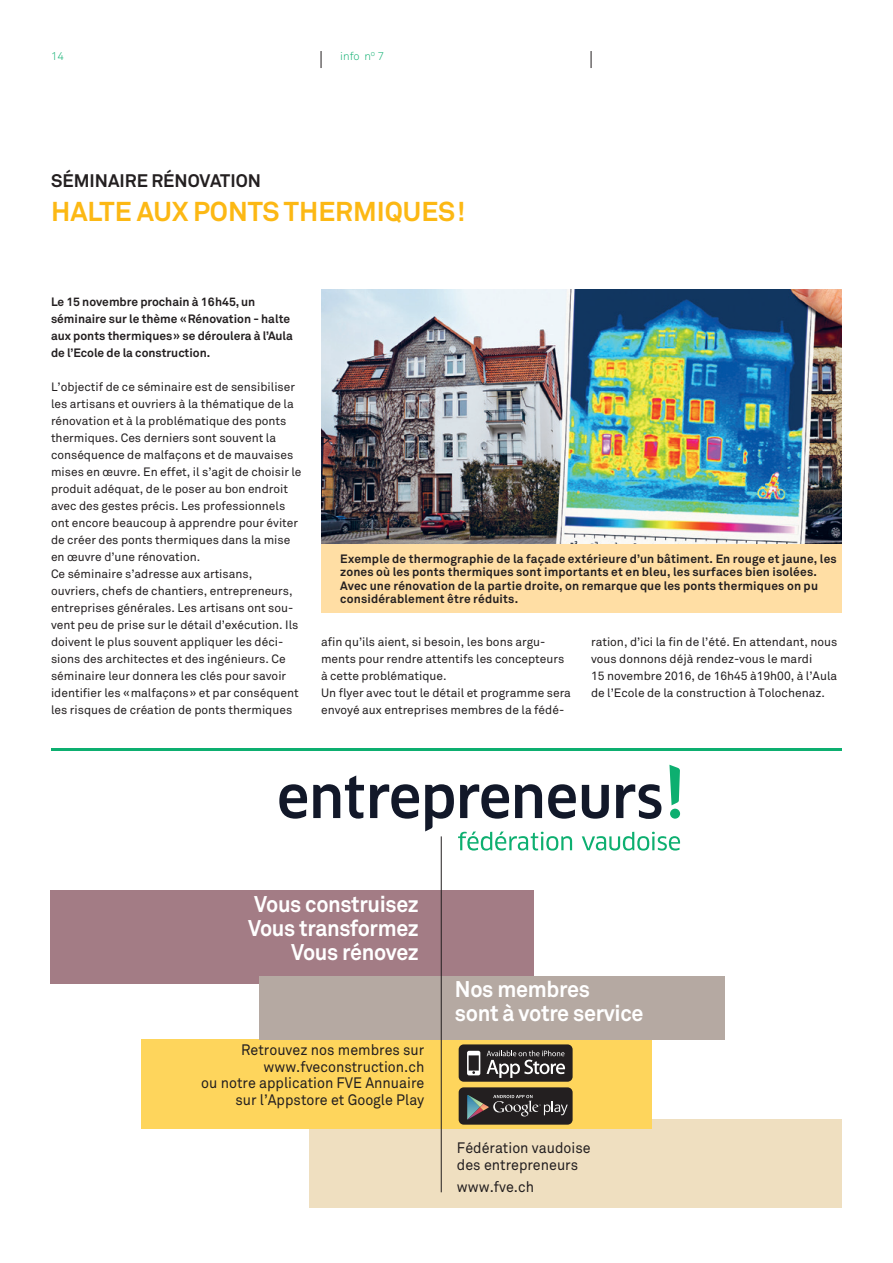
<style>
.page{position:relative;width:893px;height:1263px;background:#fff}
.page>*{position:absolute;margin:0;border:0;box-sizing:border-box;transform-origin:0 0}
.t1{font:700 27px "Akkurat";color:#fcb814}
.t2{font:700 22.5px/24px "Akkurat";letter-spacing:-.015em;color:#fff;text-align:right;scale:.95 1}
.t3{font:700 22.5px/24px "Akkurat";letter-spacing:-.015em;color:#fff;scale:.96 1}
.t4{font:700 18px "Akkurat";color:#231f20}
.t5{font:15px/16.5px "Akkurat";color:#231f20;scale:.95 1}
.t6{font:12px/17px "Akkurat";color:#231f20}
.t7{font:700 12px/17px "Akkurat";letter-spacing:.01em;color:#231f20}
.t8{font:300 11.25px "Akkurat";color:#0daf70}
</style>
<div class="page">
<svg style="left:591px;top:51px;width:1px;height:17px"></svg>
<svg style="left:321px;top:51px;width:1px;height:17px"></svg>
<img style="left:321px;top:289px;width:521px;height:255px">
<hr style="left:51px;top:748px;width:791px;height:2px;background:#0daf70">
<div style="left:309px;top:1119px;width:533px;height:89px;background:#efdfc0"></div>
<div style="left:141px;top:1039px;width:511px;height:90px;background:#fed55c"></div>
<div style="left:51px;top:890px;width:483px;height:94px;background:#a37c85"></div>
<div style="left:259px;top:976px;width:466px;height:63px;background:#b5a9a2"></div>
<svg style="left:279px;top:784px;width:28px;height:35px"></svg>
<svg style="left:582px;top:785px;width:27px;height:34px"></svg>
<svg style="left:313px;top:775px;width:51px;height:44px"></svg>
<svg style="left:370px;top:784px;width:49px;height:35px"></svg>
<svg style="left:616px;top:784px;width:45px;height:35px"></svg>
<svg style="left:669px;top:765px;width:11px;height:40px"></svg>
<div style="left:670px;top:809px;width:10px;height:10px;background:#0daf70;border-radius:50%"></div>
<svg style="left:425px;top:784px;width:151px;height:66px"></svg>
<svg style="left:582px;top:832px;width:98px;height:18px"></svg>
<hr style="left:441px;top:836px;width:1px;height:356px;background:#231f20">
<div style="left:459px;top:1044px;width:114px;height:38px;background:#231f20;border-radius:5px"></div>
<svg style="left:467px;top:1051px;width:13px;height:24px"></svg>
<svg style="left:486px;top:1050px;width:79px;height:28px"></svg>
<div style="left:459px;top:1087px;width:114px;height:38px;background:#231f20;border-radius:5px"></div>
<svg style="left:467px;top:1095px;width:101px;height:24px"></svg>
<div style="left:321px;top:544px;width:521px;height:68px;background:#ffdea4"></div>
<p class="t8" style="left:51px;top:49px;width:14px">14</p>
<p class="t8" style="left:340px;top:49px;width:45px">info n<sup>o</sup> 7</p>
<h3 class="t4" style="left:51px;top:169px;width:211px">SÉMINAIRE RÉNOVATION</h3>
<h1 class="t1" style="left:51px;top:195px;width:416px">HALTE AUX PONTS THERMIQUES!</h1>
<p class="t7" style="left:51px;top:294px;width:243px">Le 15 novembre prochain à 16h45, un séminaire sur le thème «Rénovation - halte aux ponts thermiques» se déroulera à l’Aula de l’Ecole de la construction.</p>
<p class="t6" style="left:51px;top:379px;width:252px">L’objectif de ce séminaire est de sensibiliser les artisans et ouvriers à la thématique de la rénovation et à la problématique des ponts thermiques. Ces derniers sont souvent la conséquence de malfaçons et de mauvaises mises en œuvre. En effet, il s’agit de choisir le produit adéquat, de le poser au bon endroit avec des gestes précis. Les professionnels ont encore beaucoup à apprendre pour éviter de créer des ponts thermiques dans la mise en œuvre d’une rénovation.<br>Ce séminaire s’adresse aux artisans, ouvriers, chefs de chantiers, entrepreneurs, entreprises générales. Les artisans ont sou&shy;vent peu de prise sur le détail d’exécution. Ils doivent le plus souvent appliquer les déci&shy;sions des architectes et des ingénieurs. Ce séminaire leur donnera les clés pour savoir identifier les «malfaçons» et par conséquent les risques de création de ponts thermiques</p>
<p class="t7" style="left:340px;top:552px;width:498px;line-height:13.5px">Exemple de thermographie de la façade extérieure d’un bâtiment. En rouge et jaune, les zones où les ponts thermiques sont importants et en bleu, les surfaces bien isolées.<br>Avec une rénovation de la partie droite, on remarque que les ponts thermiques on pu considérablement être réduits.</p>
<p class="t6" style="left:321px;top:634px;width:251px">afin qu’ils aient, si besoin, les bons argu&shy;ments pour rendre attentifs les concepteurs à cette problématique.<br>Un flyer avec tout le détail et programme sera envoyé aux entreprises membres de la fédé-</p>
<p class="t6" style="left:591px;top:634px;width:248px">ration, d’ici la fin de l’été. En attendant, nous vous donnons déjà rendez-vous le mardi<br>15 novembre 2016, de 16h45 à19h00, à l’Aula de l’Ecole de la construction à Tolochenaz.</p>
<h2 class="t2" style="left:248px;top:892px;width:181px">Vous construisez<br>Vous transformez<br>Vous rénovez</h2>
<p class="t5" style="left:201px;top:1042px;width:236px;text-align:right">Retrouvez nos membres sur www.fveconstruction.ch<br>ou notre application FVE Annuaire sur l’Appstore et Google Play</p>
<h2 class="t3" style="left:455px;top:977px;width:198px">Nos membres<br>sont à votre service</h2>
<p class="t5" style="left:457px;top:1139px;width:142px">Fédération vaudoise des entrepreneurs</p>
<p class="t5" style="left:457px;top:1179px;width:83px">www.fve.ch</p>
</div>
